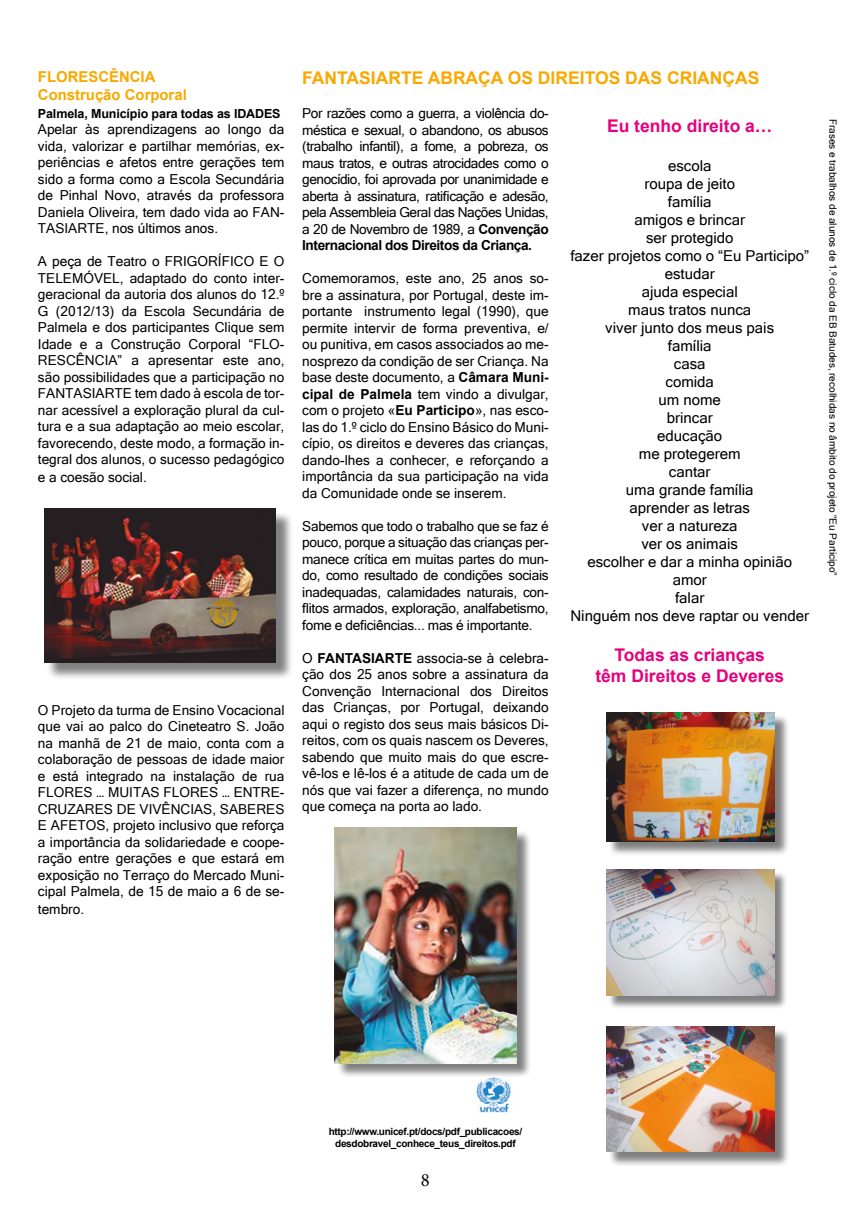
<style>
.page{position:relative;width:851px;height:1205px;background:#fff}
.page>*{position:absolute;margin:0;border:0;box-sizing:border-box;transform-origin:0 0}
.t1{font:18.75px "Minion Pro";color:#000}
.t2{font:700 17.5px/21px "Arial";color:#e6007d;text-align:center}
.t3{font:700 17.5px "Arial";color:#f8a800}
.t4{font:15px/18px "Microsoft Sans Serif";color:#000;text-align:center}
.t5{font:700 15px/18px "Arial";color:#f8a800}
.t6{font:13.75px/16.5px "Microsoft Sans Serif";color:#000;text-align:justify}
.t7{font:700 13.75px "Arial";letter-spacing:-.03em;color:#000}
.t8{font:700 12.5px "Arial";letter-spacing:-.01em;color:#000}
.t9{font:10px "Microsoft Sans Serif";color:#000}
.t10{font:700 10px/12px "Arial";letter-spacing:-.03em;color:#000;text-align:center}
.s1{font-family:"Arial";font-weight:700}
</style>
<div class="page">
<div style="left:47px;top:511px;width:246px;height:169px;background:#000;opacity:.5"></div>
<img style="left:44px;top:508px;width:231px;height:155px">
<div style="left:608px;top:871px;width:179px;height:138px;background:#000;opacity:.5"></div>
<img style="left:606px;top:870px;width:168px;height:126px">
<div style="left:608px;top:1028px;width:182px;height:139px;background:#000;opacity:.5"></div>
<img style="left:606px;top:1026px;width:168px;height:126px">
<div style="left:608px;top:714px;width:182px;height:143px;background:#000;opacity:.5"></div>
<img style="left:606px;top:712px;width:168px;height:129px">
<div style="left:336px;top:830px;width:195px;height:248px;background:#000;opacity:.5"></div>
<img style="left:335px;top:828px;width:181px;height:235px">
<img style="left:469px;top:1077px;width:48px;height:36px">
<p class="t5" style="left:38px;top:68px;width:150px">FLORESCÊNCIA<br>Construção Corporal</p>
<p class="t8" style="left:38px;top:105px;width:244px">Palmela, Município para todas as IDADES</p>
<p class="t6" style="left:38px;top:121px;width:248px">Apelar às aprendizagens ao longo da vida, valorizar e partilhar memórias, ex&shy;periências e afetos entre gerações tem sido a forma como a Escola Secundária de Pinhal Novo, através da professora Daniela Oliveira, tem dado vida ao FAN-TASIARTE, nos últimos anos.</p>
<p class="t6" style="left:38px;top:253px;width:248px">A peça de Teatro o FRIGORÍFICO E O TELEMÓVEL, adaptado do conto inter&shy;geracional da autoria dos alunos do 12.º G (2012/13) da Escola Secundária de Palmela e dos participantes Clique sem Idade e a Construção Corporal “FLO-RESCÊNCIA” a apresentar este ano, são possibilidades que a participação no FANTASIARTE tem dado à escola de tor&shy;nar acessível a exploração plural da cul&shy;tura e a sua adaptação ao meio escolar, favorecendo, deste modo, a formação in&shy;tegral dos alunos, o sucesso pedagógico</p>
<p class="t6" style="left:38px;top:469px;width:110px">e a coesão social.</p>
<p class="t6" style="left:38px;top:701px;width:248px">O Projeto da turma de Ensino Vocacional que vai ao palco do Cineteatro S. João na manhã de 21 de maio, conta com a colaboração de pessoas de idade maior e está integrado na instalação de rua FLORES … MUITAS FLORES … ENTRE-CRUZARES DE VIVÊNCIAS, SABERES E AFETOS, projeto inclusivo que reforça a importância da solidariedade e coope&shy;ração entre gerações e que estará em exposição no Terraço do Mercado Muni&shy;cipal Palmela, de 15 de maio a 6 de se-</p>
<p class="t6" style="left:38px;top:901px;width:48px">tembro.</p>
<p class="t3" style="left:302px;top:66px;width:458px">FANTASIARTE ABRAÇA OS DIREITOS DAS CRIANÇAS</p>
<p class="t6" style="left:302px;top:104px;width:248px">Por razões como a guerra, a violência do&shy;méstica e sexual, o abandono, os abusos (trabalho infantil), a fome, a pobreza, os maus tratos, e outras atrocidades como o genocídio, foi aprovada por unanimidade e aberta à assinatura, ratificação e adesão, pela Assembleia Geral das Nações Unidas, a 20 de Novembro de 1989, a <span class="s1">Convenção</span></p>
<p class="t7" style="left:302px;top:236px;width:231px">Internacional dos Direitos da Criança.</p>
<p class="t6" style="left:302px;top:269px;width:248px">Comemoramos, este ano, 25 anos so&shy;bre a assinatura, por Portugal, deste im&shy;portante instrumento legal (1990), que permite intervir de forma preventiva, e/ ou punitiva, em casos associados ao me&shy;nosprezo da condição de ser Criança. Na base deste documento, a <span class="s1">Câmara Muni&shy;cipal de Palmela</span> tem vindo a divulgar, com o projeto «<span class="s1">Eu Participo</span>», nas esco&shy;las do 1.º ciclo do Ensino Básico do Muni&shy;cípio, os direitos e deveres das crianças, dando-lhes a conhecer, e reforçando a importância da sua participação na vida da Comunidade onde se inserem.</p>
<p class="t6" style="left:302px;top:517px;width:248px">Sabemos que todo o trabalho que se faz é pouco, porque a situação das crianças per&shy;manece crítica em muitas partes do mun&shy;do, como resultado de condições sociais inadequadas, calamidades naturais, con&shy;flitos armados, exploração, analfabetismo, fome e deficiências... mas é importante.</p>
<p class="t6" style="left:302px;top:649px;width:248px">O <span class="s1">FANTASIARTE</span> associa-se à celebra&shy;ção dos 25 anos sobre a assinatura da Convenção Internacional dos Direitos das Crianças, por Portugal, deixando aqui o registo dos seus mais básicos Di&shy;reitos, com os quais nascem os Deveres, sabendo que muito mais do que escre&shy;vê-los e lê-los é a atitude de cada um de nós que vai fazer a diferença, no mundo que começa na porta ao lado.</p>
<p class="t2" style="left:607px;top:116px;width:167px">Eu tenho direito a…</p>
<p class="t4" style="left:570px;top:156px;width:240px">escola<br>roupa de jeito<br>família<br>amigos e brincar<br>ser protegido<br>fazer projetos como o “Eu Participo” estudar<br>ajuda especial<br>maus tratos nunca<br>viver junto dos meus pais<br>família<br>casa<br>comida<br>um nome<br>brincar<br>educação<br>me protegerem<br>cantar<br>uma grande família<br>aprender as letras<br>ver a natureza<br>ver os animais<br>escolher e dar a minha opinião amor<br>falar<br>Ninguém nos deve raptar ou vender</p>
<p class="t2" style="left:595px;top:644px;width:190px">Todas as crianças<br>têm Direitos e Deveres</p>
<p class="t9" style="left:839px;top:119px;width:458px;rotate:90deg">Frases e trabalhos de alunos de 1.º ciclo da EB Batudes, recolhidas no âmbito do projeto “Eu Participo”</p>
<p class="t10" style="left:328px;top:1126px;width:195px">http://www.unicef.pt/docs/pdf_publicacoes/ desdobravel_conhece_teus_direitos.pdf</p>
<h1 class="t1" style="left:421px;top:1167px;width:11px">8</h1>
</div>
